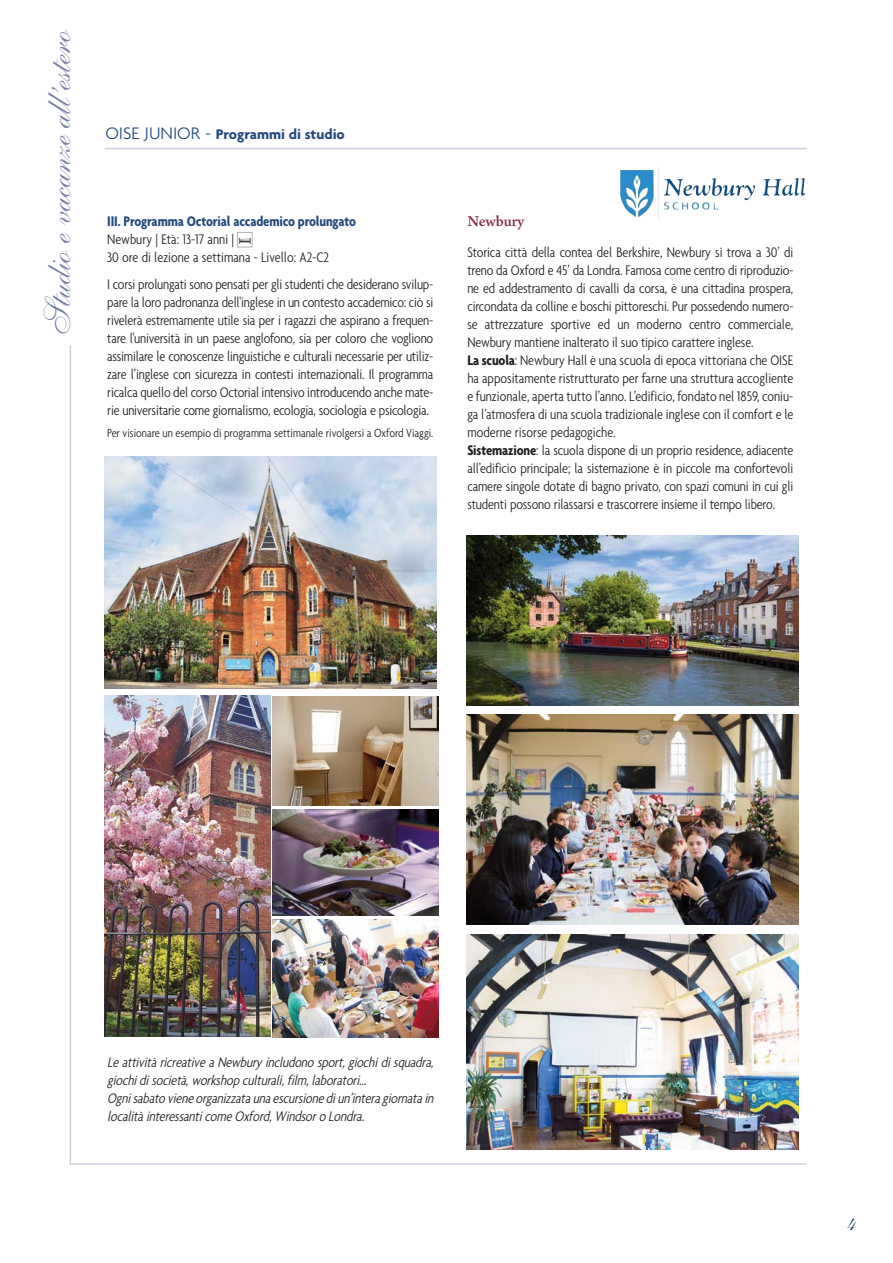
<style>
.page{position:relative;width:893px;height:1263px;background:#fff}
.page>*{position:absolute;margin:0;border:0;box-sizing:border-box;transform-origin:0 0}
.t1{font:36px "Shelley Allegro Script";color:#747da1}
.t2{font:24px "Shelley Allegro Script";color:#003757}
.t3{font:500 21px "Adobe Naskh";letter-spacing:-.01em;color:#85304e}
.t4{font:300 condensed 15px/18px "Agenda";letter-spacing:-.01em;color:#231f20}
.t5{font:italic 300 condensed 15px/18px "Agenda";color:#231f20}
.t6{font:700 15px "Agenda";color:#244b7c}
.t7{font:300 condensed 12.75px "Agenda";color:#231f20}
.s1{font-weight:300;font-size:18px}
.s2{font-weight:700;color:#244b7c}
.s3{font-family:"L Holiday Pi Three";font-weight:400;font-stretch:normal;color:#404041}
.s4{font-weight:700}
</style>
<div class="page">
<hr style="left:105px;top:148px;width:701px;height:1px;background:#cdd1df">
<hr style="left:70px;top:1163px;width:736px;height:2px;background:#cdd1df">
<hr style="left:70px;top:345px;width:1px;height:819px;background:#cdd1df">
<img style="left:466px;top:536px;width:332px;height:170px">
<img style="left:466px;top:714px;width:332px;height:211px">
<img style="left:104px;top:457px;width:332px;height:232px">
<img style="left:272px;top:919px;width:166px;height:118px">
<img style="left:272px;top:696px;width:166px;height:110px">
<img style="left:272px;top:809px;width:166px;height:107px">
<img style="left:105px;top:696px;width:165px;height:340px">
<img style="left:466px;top:935px;width:332px;height:214px">
<img style="left:664px;top:178px;width:117px;height:23px">
<h1 class="t1" style="left:48px;top:340px;width:313px;rotate:-90deg">Studio evacanzeall’estero</h1>
<p class="t6" style="left:105px;top:128px;width:241px"><span class="s1">OISE JUNIOR -</span> Programmi di studio</p>
<p class="t4" style="left:107px;top:214px;width:250px"><span class="s2">III. Programma Octorial accademico prolungato<br></span>Newbury | Età: 13-17 anni | <span class="s3">-<br></span>30 ore di lezione a settimana - Livello: A2-C2</p>
<p class="t4" style="left:107px;top:276px;width:327px;text-align:justify">I corsi prolungati sono pensati per gli studenti che desiderano svilup&shy;pare la loro padronanza dell'inglese in un contesto accademico: ciò si rivelerà estremamente utile sia per i ragazzi che aspirano a frequen&shy;tare l'università in un paese anglofono, sia per coloro che vogliono assimilare le conoscenze linguistiche e culturali necessarie per utiliz&shy;zare l’inglese con sicurezza in contesti internazionali. Il programma ricalca quello del corso Octorial intensivo introducendo anche mate&shy;rie universitarie come giornalismo, ecologia, sociologia e psicologia.</p>
<p class="t7" style="left:107px;top:428px;width:327px">Per visionare un esempio di programma settimanale rivolgersi a Oxford Viaggi.</p>
<h3 class="t3" style="left:467px;top:207px;width:58px">Newbury</h3>
<p class="t4" style="left:467px;top:245px;width:328px">Storica città della contea del Berkshire, Newbury si trova a 30’ di treno da Oxford e 45’ da Londra. Famosa come centro di riproduzio&shy;ne ed addestramento di cavalli da corsa, è una cittadina prospera, circondata da colline e boschi pittoreschi. Pur possedendo numero&shy;se attrezzature sportive ed un moderno centro commerciale, Newbury mantiene inalterato il suo tipico carattere inglese.<br><span class="s4">La scuola</span>: Newbury Hall è una scuola di epoca vittoriana che OISE ha appositamente ristrutturato per farne una struttura accogliente e funzionale, aperta tutto l’anno. L’edificio, fondato nel 1859, coniu&shy;ga l’atmosfera di una scuola tradizionale inglese con il comfort e le moderne risorse pedagogiche.<br><span class="s4">Sistemazione</span>: la scuola dispone di un proprio residence, adiacente all’edificio principale; la sistemazione è in piccole ma confortevoli camere singole dotate di bagno privato, con spazi comuni in cui gli studenti possono rilassarsi e trascorrere insieme il tempo libero.</p>
<p class="t5" style="left:107px;top:1055px;width:330px">Le attivitàricreative aNewbury includono sport,giochidisquadra, giochidisocietà,workshop culturali,film,laboratori...<br>Ognisabato viene organizzataunaescursione diun’interagiornatain localitàinteressanticome Oxford,Windsoro Londra.</p>
<h2 class="t2" style="left:842px;top:1216px;width:11px">4</h2>
</div>
